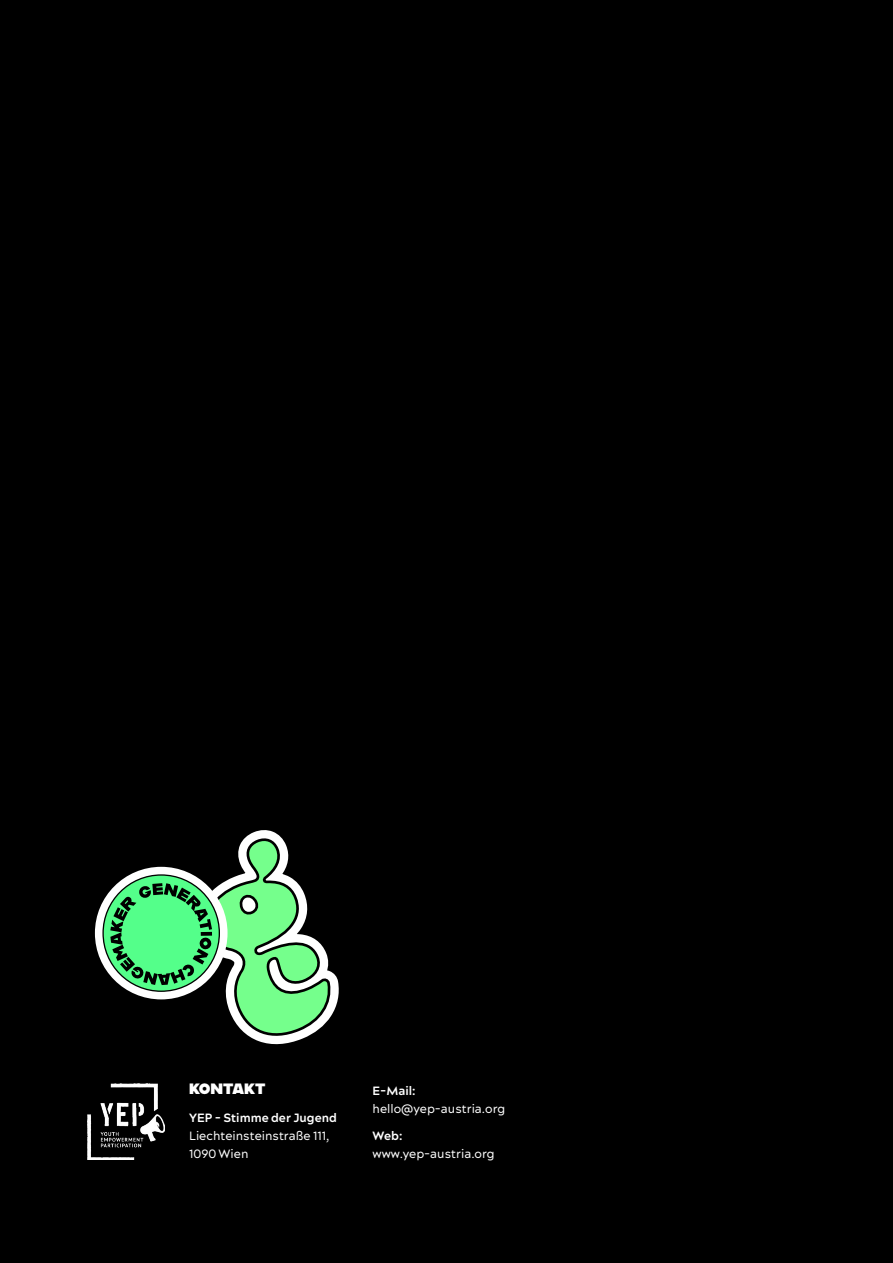
<style>
.page{position:relative;width:893px;height:1263px;background:#000}
.page>*{position:absolute;margin:0;border:0;box-sizing:border-box;transform-origin:0 0}
.t1{font:15px "Alfarn";letter-spacing:-.01em;color:#fff}
.t2{font:12px/18px "Acherus Grotesque";color:#fff}
.t3{font:700 12px "Acherus Grotesque";color:#fff}
</style>
<div class="page">
<svg style="left:95px;top:867px;width:133px;height:132px"></svg>
<svg style="left:110px;top:830px;width:229px;height:214px"></svg>
<img style="left:88px;top:1083px;width:76px;height:77px">
<p class="t1" style="left:189px;top:1080px;width:78px">KONTAKT</p>
<p class="t3" style="left:189px;top:1110px;width:149px">YEP - Stimme der Jugend</p>
<p class="t2" style="left:189px;top:1126px;width:142px">Liechteinsteinstraße 111,<br>1090 Wien</p>
<p class="t3" style="left:373px;top:1083px;width:45px">E-Mail:</p>
<p class="t2" style="left:373px;top:1099px;width:134px">hello@yep-austria.org</p>
<p class="t3" style="left:373px;top:1128px;width:31px">Web:</p>
<p class="t2" style="left:373px;top:1144px;width:124px">www.yep-austria.org</p>
</div>
